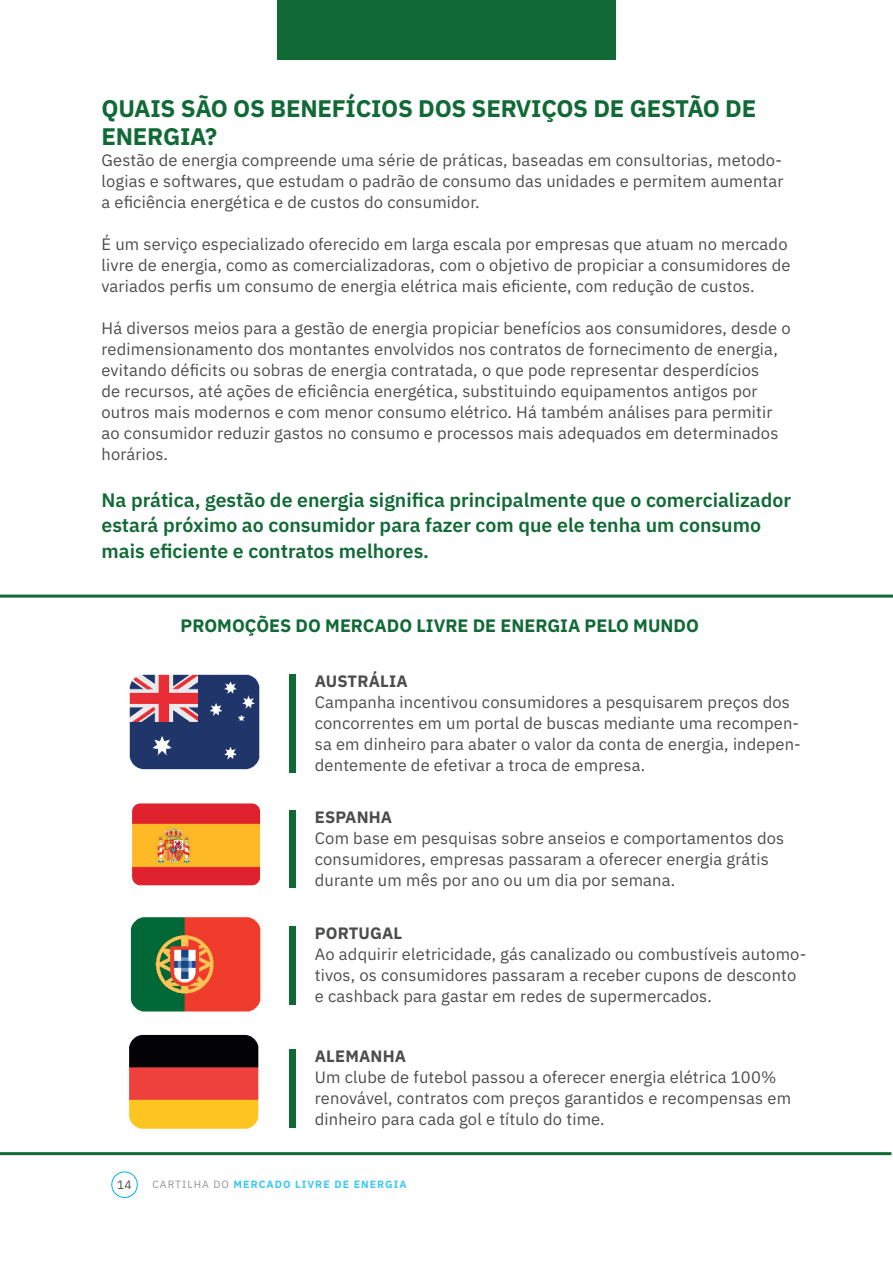
<style>
.page{position:relative;width:893px;height:1263px;background:#fff}
.page>*{position:absolute;margin:0;border:0;box-sizing:border-box;transform-origin:0 0}
.t1{font:700 24px/28.8px "IBM Plex Sans";letter-spacing:-.01em;color:#116a36}
.t2{font:600 19.5px/25.5px "IBM Plex Sans";color:#116a36}
.t3{font:700 18px "IBM Plex Sans";color:#116a36}
.t4{font:16.5px/21px "IBM Plex Sans";letter-spacing:.01em;color:#4b4c4d}
.t5{font:700 16.5px "IBM Plex Sans";letter-spacing:.01em;color:#4b4c4d}
.t6{font:12px "IBM Plex Sans";color:#4b4c4d}
.t7{font:700 10.5px "IBM Plex Sans";letter-spacing:.1em;color:#40c7f4}
.s1{font-weight:400;color:#919396}
</style>
<div class="page">
<div style="left:111px;top:1171px;width:27px;height:27px;border:1px solid #00aeef;border-radius:50%"></div>
<svg style="left:0;top:595px;width:893px;height:3px;background:#307d50"></svg>
<div style="left:277px;top:0;width:339px;height:60px;background:#116a36"></div>
<div style="left:289px;top:674px;width:6px;height:98px;background:#116a36"></div>
<div style="left:289px;top:810px;width:6px;height:77px;background:#116a36"></div>
<div style="left:289px;top:926px;width:6px;height:79px;background:#116a36"></div>
<div style="left:289px;top:1049px;width:6px;height:79px;background:#116a36"></div>
<img style="left:129px;top:674px;width:131px;height:96px">
<img style="left:133px;top:804px;width:126px;height:80px">
<img style="left:130px;top:917px;width:131px;height:95px">
<img style="left:129px;top:1034px;width:130px;height:95px">
<svg style="left:0;top:1152px;width:891px;height:3px;background:#1b703f"></svg>
<div style="left:123px;top:794px;width:146px;height:100px;border:9px solid #fff;border-radius:13px"></div>
<h1 class="t1" style="left:102px;top:92px;width:656px">QUAIS SÃO OS BENEFÍCIOS DOS SERVIÇOS DE GESTÃO DE<br>ENERGIA?</h1>
<p class="t4" style="left:102px;top:149px;width:684px;text-align:justify">Gestão de energia compreende uma série de práticas, baseadas em consultorias, metodo&shy;logias e softwares, que estudam o padrão de consumo das unidades e permitem aumentar a eficiência energética e de custos do consumidor.</p>
<p class="t4" style="left:102px;top:233px;width:691px">É um serviço especializado oferecido em larga escala por empresas que atuam no mercado livre de energia, como as comercializadoras, com o objetivo de propiciar a consumidores de variados perfis um consumo de energia elétrica mais eficiente, com redução de custos.</p>
<p class="t4" style="left:102px;top:317px;width:691px">Há diversos meios para a gestão de energia propiciar benefícios aos consumidores, desde o redimensionamento dos montantes envolvidos nos contratos de fornecimento de energia, evitando déficits ou sobras de energia contratada, o que pode representar desperdícios<br>de recursos, até ações de eficiência energética, substituindo equipamentos antigos por outros mais modernos e com menor consumo elétrico. Há também análises para permitir ao consumidor reduzir gastos no consumo e processos mais adequados em determinados horários.</p>
<p class="t2" style="left:102px;top:486px;width:691px">Na prática, gestão de energia significa principalmente que o comercializador estará próximo ao consumidor para fazer com que ele tenha um consumo mais eficiente e contratos melhores.</p>
<p class="t3" style="left:181px;top:611px;width:520px">PROMOÇÕES DO MERCADO LIVRE DE ENERGIA PELO MUNDO</p>
<p class="t5" style="left:315px;top:668px;width:94px">AUSTRÁLIA</p>
<p class="t4" style="left:315px;top:690px;width:487px">Campanha incentivou consumidores a pesquisarem preços dos concorrentes em um portal de buscas mediante uma recompen&shy;sa em dinheiro para abater o valor da conta de energia, indepen&shy;dentemente de efetivar a troca de empresa.</p>
<p class="t5" style="left:315px;top:804px;width:79px">ESPANHA</p>
<p class="t4" style="left:315px;top:826px;width:471px">Com base em pesquisas sobre anseios e comportamentos dos consumidores, empresas passaram a oferecer energia grátis durante um mês por ano ou um dia por semana.</p>
<p class="t5" style="left:315px;top:920px;width:89px">PORTUGAL</p>
<p class="t4" style="left:315px;top:942px;width:493px">Ao adquirir eletricidade, gás canalizado ou combustíveis automo&shy;tivos, os consumidores passaram a receber cupons de desconto e cashback para gastar em redes de supermercados.</p>
<p class="t5" style="left:315px;top:1043px;width:93px">ALEMANHA</p>
<p class="t4" style="left:315px;top:1065px;width:478px">Um clube de futebol passou a oferecer energia elétrica 100% renovável, contratos com preços garantidos e recompensas em dinheiro para cada gol e título do time.</p>
<p class="t6" style="left:117px;top:1175px;width:16px">14</p>
<p class="t7" style="left:152px;top:1175px;width:256px"><span class="s1">CARTILHA DO</span> MERCADO LIVRE DE ENERGIA</p>
</div>
